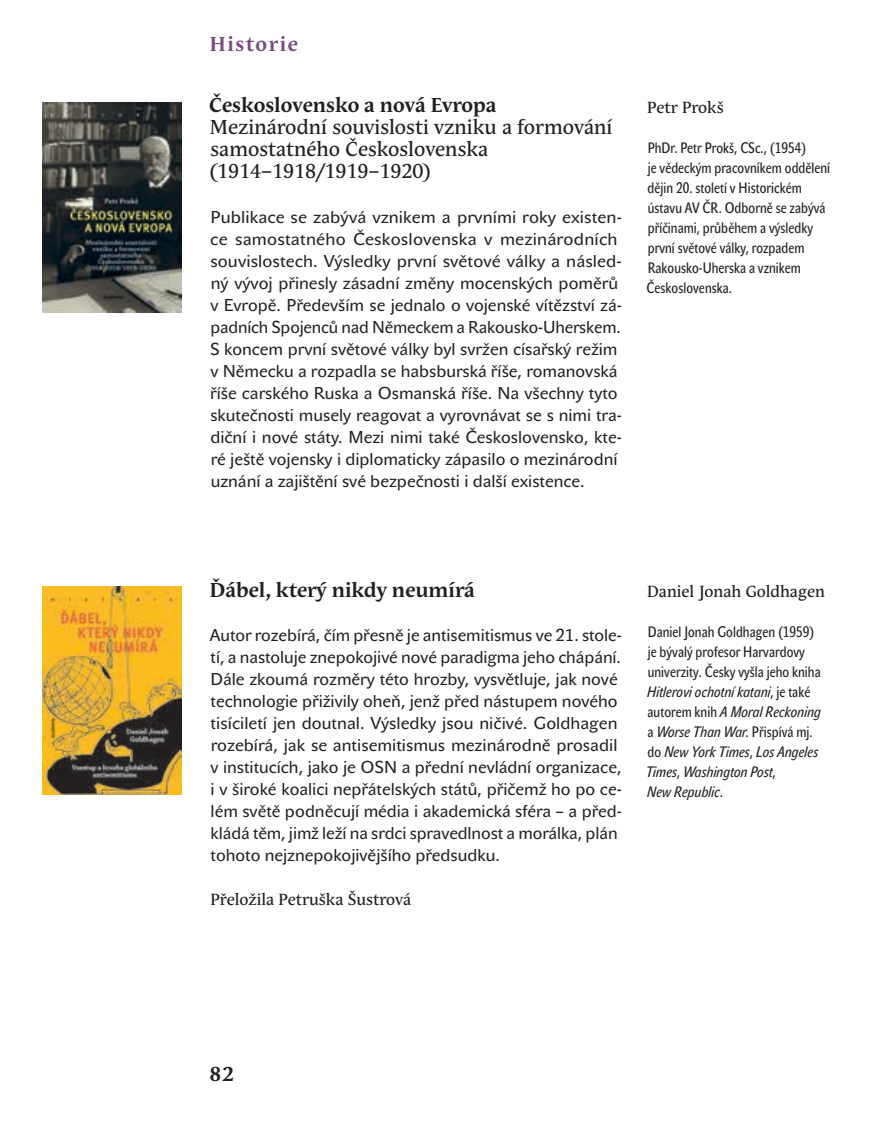
<style>
.page{position:relative;width:885px;height:1134px;background:#fff}
.page>*{position:absolute;margin:0;border:0;box-sizing:border-box;transform-origin:0 0}
.t1{font:20px/22px "Andulka Text Pro";color:#231f20}
.t2{font:700 20px "Andulka Text Pro";color:#231f20}
.t3{font:700 20px "Andulka Text Pro";letter-spacing:.08em;color:#784a80}
.t4{font:17px/22px "John Sans Text Pro";color:#231f20}
.t5{font:16px "Andulka Text Pro";color:#231f20}
.t6{font:15px/20px "John Sans Cond Text Pro";letter-spacing:.005em;color:#231f20}
.s1{font-style:italic}
</style>
<div class="page">
<img style="left:43px;top:586px;width:138px;height:209px">
<img style="left:43px;top:103px;width:138px;height:210px">
<p class="t3" style="left:210px;top:32px;width:90px">Historie</p>
<p class="t2" style="left:209px;top:94px;width:289px">Československo a nová Evropa</p>
<p class="t1" style="left:209px;top:117px;width:404px">Mezinárodní souvislosti vzniku a formování samostatného Československa (1914–1918/1919–1920)</p>
<p class="t4" style="left:210px;top:206px;width:413px">Publikace se zabývá vznikem a prvními roky existen&shy;ce samostatného Československa v mezinárodních souvislostech. Výsledky první světové války a násled&shy;ný vývoj přinesly zásadní změny mocenských poměrů v Evropě. Především se jednalo o vojenské vítězství zá&shy;padních Spojenců nad Německem a Rakousko-Uherskem.<br>S koncem první světové války byl svržen císařský režim v Německu a rozpadla se habsburská říše, romanovská říše carského Ruska a Osmanská říše. Na všechny tyto skutečnosti musely reagovat a vyrovnávat se s nimi tra&shy;diční i nové státy. Mezi nimi také Československo, kte&shy;ré ještě vojensky i diplomaticky zápasilo o mezinárodní uznání a zajištění své bezpečnosti i další existence.</p>
<p class="t5" style="left:647px;top:98px;width:78px">Petr Prokš</p>
<p class="t6" style="left:646px;top:138px;width:185px">PhDr. Petr Prokš, CSc., (1954)<br>je vědeckým pracovníkem oddělení dějin 20. století v Historickém ústavu AV ČR. Odborně se zabývá příčinami, průběhem a výsledky první světové války, rozpadem<br>Rakousko-Uherska a vznikem<br>Československa.</p>
<p class="t2" style="left:210px;top:578px;width:266px">Ďábel, který nikdy neumírá</p>
<p class="t4" style="left:210px;top:624px;width:413px">Autor rozebírá, čím přesně je antisemitismus ve 21. stole&shy;tí, a nastoluje znepokojivé nové paradigma jeho chápání.<br>Dále zkoumá rozměry této hrozby, vysvětluje, jak nové technologie přiživily oheň, jenž před nástupem nového tisíciletí jen doutnal. Výsledky jsou ničivé. Goldhagen rozebírá, jak se antisemitismus mezinárodně prosadil v institucích, jako je OSN a přední nevládní organizace, i v široké koalici nepřátelských států, přičemž ho po ce&shy;lém světě podněcují média i akademická sféra – a před&shy;kládá těm, jimž leží na srdci spravedlnost a morálka, plán tohoto nejznepokojivějšího předsudku.</p>
<p class="t5" style="left:210px;top:890px;width:202px">Přeložila Petruška Šustrová</p>
<p class="t5" style="left:647px;top:582px;width:179px">Daniel Jonah Goldhagen</p>
<p class="t6" style="left:645px;top:622px;width:176px">Daniel Jonah Goldhagen (1959) je bývalý profesor Harvardovy univerzity. Česky vyšla jeho kniha<br><span class="s1">Hitlerovi ochotní katani</span>, je také autorem knih <span class="s1">A Moral Reckoning </span>a <span class="s1">Worse Than War.</span> Přispívá mj. do <span class="s1">New York Times</span>, <span class="s1">Los Angeles<br>Times</span>, <span class="s1">Washington Post</span>,<br><span class="s1">New Republic</span>.</p>
<p class="t2" style="left:210px;top:1062px;width:25px">82</p>
</div>
